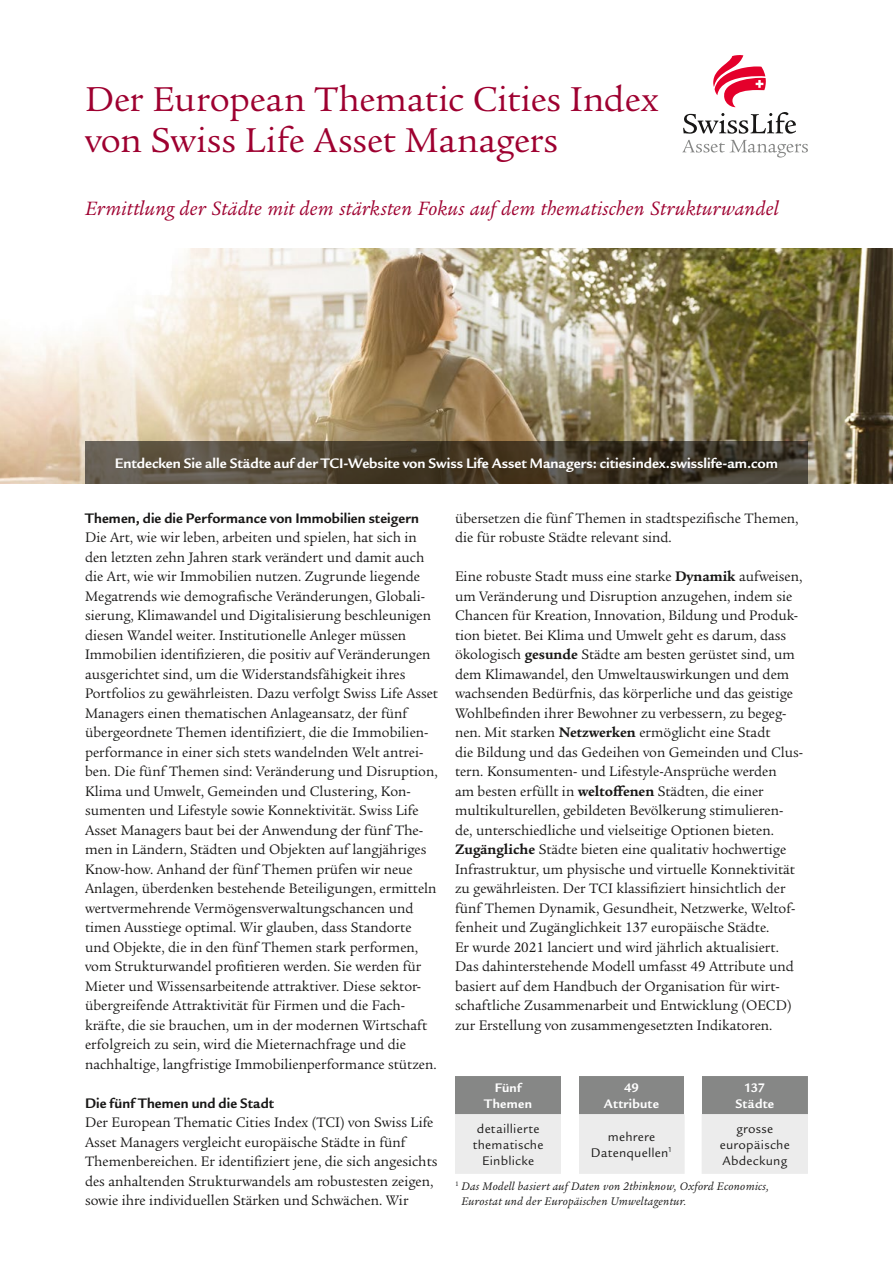
<style>
.page{position:relative;width:893px;height:1263px;background:#fff}
.page>*{position:absolute;margin:0;border:0;box-sizing:border-box;transform-origin:0 0}
.Book_25_27pt_K{font:37.5px/40.5px "Legacy Serif ITC Pro";color:#9e0030}
.Book_14_16pt{font:italic 21px "Legacy Serif ITC Pro";letter-spacing:.01em;color:#9e0030}
.Book_10_13pt_K{font:15px/19.5px "Legacy Serif ITC Pro";color:#181716}
.t1{font:700 15px "Legacy Sans ITC Pro";color:#fff}
.Bold_10_13pt_K{font:700 15px "Legacy Sans ITC Pro";letter-spacing:.01em;color:#181716}
.t2{font:13.5px/16.2px "Legacy Sans ITC Pro";letter-spacing:.02em;color:#181716;text-align:center}
.t3{font:700 13.5px "Legacy Sans ITC Pro";letter-spacing:.02em;color:#fff}
.Book_10_13pt_K-2{font:italic 12px/15px "Legacy Serif ITC Pro";letter-spacing:.025em;color:#181716}
.s1{font-weight:700}
</style>
<div class="page">
<svg style="left:683px;top:55px;width:113px;height:79px"></svg>
<svg style="left:682px;top:140px;width:126px;height:18px"></svg>
<img style="left:0;top:249px;width:893px;height:235px">
<svg style="left:85px;top:441px;width:723px;height:43px;background:#4a4131"></svg>
<svg style="left:455px;top:1076px;width:353px;height:98px;background:#c8c9c8"></svg>
<div style="left:561px;top:1114px;width:17px;height:60px;background:#fff"></div>
<p class="Book_25_27pt_K" style="left:85px;top:79px;width:575px">Der European Thematic Cities Index von Swiss Life Asset Managers</p>
<p class="Book_14_16pt" style="left:85px;top:196px;width:695px">Ermittlung der Städte mit dem stärksten Fokus auf dem thematischen Strukturwandel</p>
<p class="t1" style="left:115px;top:454px;width:665px">Entdecken Sie alle Städte auf der TCI-Website von Swiss Life Asset Managers: citiesindex.swisslife-am.com</p>
<p class="Bold_10_13pt_K" style="left:85px;top:509px;width:335px">Themen, die die Performance von Immobilien steigern</p>
<p class="Book_10_13pt_K" style="left:85px;top:528px;width:354px">Die Art, wie wir leben, arbeiten und spielen, hat sich in den letzten zehn Jahren stark verändert und damit auch die Art, wie wir Immobilien nutzen. Zugrunde liegende Megatrends wie demografische Veränderungen, Globali&shy;sierung, Klimawandel und Digitalisierung beschleunigen diesen Wandel weiter. Institutionelle Anleger müssen Immobilien identifizieren, die positiv auf Veränderungen ausgerichtet sind, um die Widerstandsfähigkeit ihres Portfolios zu gewährleisten. Dazu verfolgt Swiss Life Asset Managers einen thematischen Anlageansatz, der fünf übergeordnete Themen identifiziert, die die Immobilien&shy;performance in einer sich stets wandelnden Welt antrei&shy;ben. Die fünf Themen sind: Veränderung und Disruption, Klima und Umwelt, Gemeinden und Clustering, Kon&shy;sumenten und Lifestyle sowie Konnektivität. Swiss Life Asset Managers baut bei der Anwendung der fünf The&shy;men in Ländern, Städten und Objekten auf langjähriges Know-how. Anhand der fünf Themen prüfen wir neue Anlagen, überdenken bestehende Beteiligungen, ermitteln wertvermehrende Vermögensverwaltungschancen und timen Ausstiege optimal. Wir glauben, dass Standorte und Objekte, die in den fünf Themen stark performen, vom Strukturwandel profitieren werden. Sie werden für Mieter und Wissensarbeitende attraktiver. Diese sektor&shy;übergreifende Attraktivität für Firmen und die Fach&shy;kräfte, die sie brauchen, um in der modernen Wirtschaft erfolgreich zu sein, wird die Mieternachfrage und die nachhaltige, langfristige Immobilienperformance stützen.</p>
<p class="Bold_10_13pt_K" style="left:85px;top:1094px;width:191px">Die fünf Themen und die Stadt</p>
<p class="Book_10_13pt_K" style="left:85px;top:1113px;width:354px">Der European Thematic Cities Index (TCI) von Swiss Life Asset Managers vergleicht europäische Städte in fünf Themenbereichen. Er identifiziert jene, die sich angesichts des anhaltenden Strukturwandels am robustesten zeigen, sowie ihre individuellen Stärken und Schwächen. Wir</p>
<p class="Book_10_13pt_K" style="left:455px;top:508px;width:345px">übersetzen die fünf Themen in stadtspezifische Themen, die für robuste Städte relevant sind.</p>
<p class="Book_10_13pt_K" style="left:455px;top:567px;width:350px">Eine robuste Stadt muss eine starke <span class="s1">Dynamik</span> aufweisen, um Veränderung und Disruption anzugehen, indem sie Chancen für Kreation, Innovation, Bildung und Produk&shy;tion bietet. Bei Klima und Umwelt geht es darum, dass ökologisch <span class="s1">gesunde</span> Städte am besten gerüstet sind, um dem Klimawandel, den Umweltauswirkungen und dem wachsenden Bedürfnis, das körperliche und das geistige Wohlbefinden ihrer Bewohner zu verbessern, zu begeg&shy;nen. Mit starken <span class="s1">Netzwerken</span> ermöglicht eine Stadt<br>die Bildung und das Gedeihen von Gemeinden und Clus&shy;tern. Konsumenten- und Lifestyle-Ansprüche werden<br>am besten erfüllt in <span class="s1">weltoffenen</span> Städten, die einer multikulturellen, gebildeten Bevölkerung stimulieren&shy;de, unterschiedliche und vielseitige Optionen bieten.<br><span class="s1">Zugängliche</span> Städte bieten eine qualitativ hochwertige Infrastruktur, um physische und virtuelle Konnektivität zu gewährleisten. Der TCI klassifiziert hinsichtlich der fünf Themen Dynamik, Gesundheit, Netzwerke, Weltof&shy;fenheit und Zugänglichkeit 137 europäische Städte.<br>Er wurde 2021 lanciert und wird jährlich aktualisiert.<br>Das dahinterstehende Modell umfasst 49 Attribute und basiert auf dem Handbuch der Organisation für wirt&shy;schaftliche Zusammenarbeit und Entwicklung (OECD) zur Erstellung von zusammengesetzten Indikatoren.</p>
<p class="t3" style="left:495px;top:1079px;width:28px">Fünf</p>
<p class="t3" style="left:484px;top:1096px;width:49px">Themen</p>
<p class="t3" style="left:624px;top:1079px;width:16px">49</p>
<p class="t3" style="left:604px;top:1096px;width:57px">Attribute</p>
<p class="t3" style="left:744px;top:1079px;width:23px">137</p>
<p class="t3" style="left:735px;top:1096px;width:40px">Städte</p>
<p class="t2" style="left:477px;top:1120px;width:64px">detaillierte</p>
<p class="t2" style="left:473px;top:1136px;width:72px">thematische</p>
<p class="t2" style="left:482px;top:1153px;width:53px">Einblicke</p>
<p class="t2" style="left:591px;top:1128px;width:82px">mehrere<br>Datenquellen<sup>1</sup></p>
<p class="t2" style="left:720px;top:1120px;width:71px">grosse europäische</p>
<p class="t2" style="left:722px;top:1153px;width:66px">Abdeckung</p>
<p class="Book_10_13pt_K-2" style="left:461px;top:1179px;width:309px;text-indent:-6px"><sup>1</sup> Das Modell basiert auf Daten von 2thinknow, Oxford Economics,<br>Eurostat und der Europäischen Umweltagentur.</p>
</div>
